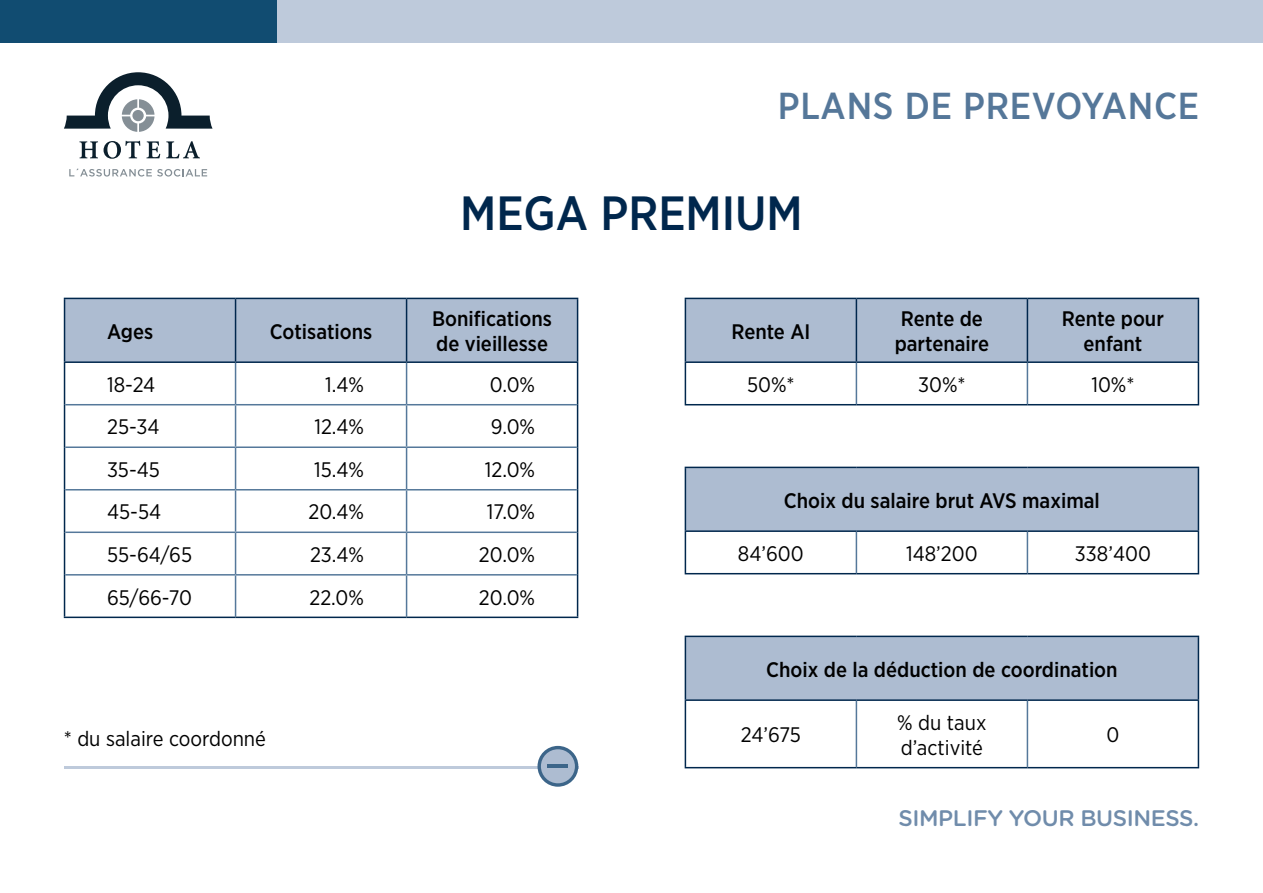
<style>
.page{position:relative;width:1263px;height:893px;background:#fff}
.page>*{position:absolute;margin:0;border:0;box-sizing:border-box;transform-origin:0 0}
.t1{font:500 48px "Gotham Narrow";color:#00274d}
.t2{font:500 37.5px "Gotham Narrow";letter-spacing:.02em;color:#579}
.t3{font:500 22.5px "Gotham Rounded";letter-spacing:-.02em;color:#708cab}
.t4{font:21px/25.2px "Gotham Narrow";color:#000}
.t5{font:500 21px/25.2px "Gotham Narrow";color:#000}
</style>
<div class="page">
<div style="left:276px;top:0;width:987px;height:43px;background:#becadb"></div>
<div style="left:0;top:0;width:276px;height:43px;background:#114c71"></div>
<hr style="left:64px;top:766px;width:514px;height:2px;background:#becadb">
<svg style="left:537px;top:746px;width:41px;height:41px"></svg>
<div style="left:541px;top:749px;width:34px;height:34px;background:#adbcd1;border-radius:50%"></div>
<hr style="left:548px;top:764px;width:20px;height:4px;background:#3c6589">
<div style="left:65px;top:299px;width:512px;height:62px;background:#adbcd1"></div>
<hr style="left:64px;top:298px;width:172px;height:1px;background:#00274d">
<hr style="left:64px;top:299px;width:1px;height:62px;background:#00274d">
<hr style="left:236px;top:298px;width:171px;height:1px;background:#00274d">
<hr style="left:235px;top:299px;width:1px;height:62px;background:#00274d">
<hr style="left:407px;top:298px;width:171px;height:1px;background:#00274d">
<hr style="left:406px;top:299px;width:1px;height:62px;background:#00274d">
<hr style="left:577px;top:299px;width:1px;height:62px;background:#00274d">
<hr style="left:64px;top:361px;width:172px;height:2px;background:#00274d">
<hr style="left:64px;top:363px;width:1px;height:42px;background:#00274d">
<hr style="left:236px;top:361px;width:171px;height:2px;background:#00274d">
<hr style="left:407px;top:361px;width:171px;height:2px;background:#00274d">
<hr style="left:577px;top:363px;width:1px;height:42px;background:#00274d">
<hr style="left:64px;top:405px;width:1px;height:42px;background:#00274d">
<hr style="left:577px;top:405px;width:1px;height:42px;background:#00274d">
<hr style="left:64px;top:447px;width:1px;height:43px;background:#00274d">
<hr style="left:577px;top:447px;width:1px;height:43px;background:#00274d">
<hr style="left:64px;top:490px;width:1px;height:42px;background:#00274d">
<hr style="left:577px;top:490px;width:1px;height:42px;background:#00274d">
<hr style="left:64px;top:532px;width:1px;height:43px;background:#00274d">
<hr style="left:577px;top:532px;width:1px;height:43px;background:#00274d">
<hr style="left:64px;top:575px;width:1px;height:42px;background:#00274d">
<hr style="left:577px;top:575px;width:1px;height:42px;background:#00274d">
<hr style="left:235px;top:363px;width:1px;height:41px;background:#55789a">
<hr style="left:406px;top:363px;width:1px;height:41px;background:#55789a">
<hr style="left:65px;top:404px;width:171px;height:1px;background:#55789a">
<hr style="left:236px;top:404px;width:171px;height:1px;background:#55789a">
<hr style="left:235px;top:405px;width:1px;height:41px;background:#55789a">
<hr style="left:407px;top:404px;width:170px;height:1px;background:#55789a">
<hr style="left:406px;top:405px;width:1px;height:41px;background:#55789a">
<hr style="left:65px;top:446px;width:171px;height:2px;background:#55789a">
<hr style="left:236px;top:446px;width:171px;height:2px;background:#55789a">
<hr style="left:235px;top:448px;width:1px;height:41px;background:#55789a">
<hr style="left:407px;top:446px;width:170px;height:2px;background:#55789a">
<hr style="left:406px;top:448px;width:1px;height:41px;background:#55789a">
<hr style="left:65px;top:489px;width:171px;height:1px;background:#55789a">
<hr style="left:236px;top:489px;width:171px;height:1px;background:#55789a">
<hr style="left:235px;top:490px;width:1px;height:41px;background:#55789a">
<hr style="left:407px;top:489px;width:170px;height:1px;background:#55789a">
<hr style="left:406px;top:490px;width:1px;height:41px;background:#55789a">
<hr style="left:65px;top:531px;width:171px;height:2px;background:#55789a">
<hr style="left:236px;top:531px;width:171px;height:2px;background:#55789a">
<hr style="left:235px;top:533px;width:1px;height:41px;background:#55789a">
<hr style="left:407px;top:531px;width:170px;height:2px;background:#55789a">
<hr style="left:406px;top:533px;width:1px;height:41px;background:#55789a">
<hr style="left:65px;top:574px;width:171px;height:2px;background:#55789a">
<hr style="left:236px;top:574px;width:171px;height:2px;background:#55789a">
<hr style="left:235px;top:576px;width:1px;height:41px;background:#55789a">
<hr style="left:407px;top:574px;width:170px;height:2px;background:#55789a">
<hr style="left:406px;top:576px;width:1px;height:41px;background:#55789a">
<hr style="left:64px;top:617px;width:172px;height:1px;background:#00274d">
<hr style="left:236px;top:617px;width:171px;height:1px;background:#00274d">
<hr style="left:407px;top:617px;width:171px;height:1px;background:#00274d">
<div style="left:686px;top:299px;width:512px;height:62px;background:#adbcd1"></div>
<hr style="left:685px;top:298px;width:171px;height:1px;background:#00274d">
<hr style="left:685px;top:299px;width:1px;height:62px;background:#00274d">
<hr style="left:856px;top:298px;width:171px;height:1px;background:#00274d">
<hr style="left:856px;top:299px;width:1px;height:62px;background:#00274d">
<hr style="left:1027px;top:298px;width:172px;height:1px;background:#00274d">
<hr style="left:1027px;top:299px;width:1px;height:62px;background:#00274d">
<hr style="left:1198px;top:299px;width:1px;height:62px;background:#00274d">
<hr style="left:685px;top:361px;width:171px;height:2px;background:#00274d">
<hr style="left:685px;top:363px;width:1px;height:41px;background:#00274d">
<hr style="left:856px;top:361px;width:171px;height:2px;background:#00274d">
<hr style="left:1027px;top:361px;width:172px;height:2px;background:#00274d">
<hr style="left:1198px;top:363px;width:1px;height:41px;background:#00274d">
<hr style="left:685px;top:404px;width:171px;height:1px;background:#00274d">
<hr style="left:856px;top:404px;width:171px;height:1px;background:#00274d">
<hr style="left:1027px;top:404px;width:172px;height:1px;background:#00274d">
<hr style="left:856px;top:363px;width:1px;height:41px;background:#55789a">
<hr style="left:1027px;top:363px;width:1px;height:41px;background:#55789a">
<div style="left:685px;top:467px;width:513px;height:64px;background:#adbcd1"></div>
<hr style="left:685px;top:467px;width:171px;height:1px;background:#00274d">
<hr style="left:685px;top:468px;width:1px;height:62px;background:#00274d">
<hr style="left:856px;top:467px;width:171px;height:1px;background:#00274d">
<hr style="left:1027px;top:467px;width:172px;height:1px;background:#00274d">
<hr style="left:1198px;top:468px;width:1px;height:62px;background:#00274d">
<hr style="left:685px;top:530px;width:171px;height:2px;background:#00274d">
<hr style="left:685px;top:532px;width:1px;height:41px;background:#00274d">
<hr style="left:856px;top:530px;width:171px;height:2px;background:#00274d">
<hr style="left:1027px;top:530px;width:172px;height:2px;background:#00274d">
<hr style="left:1198px;top:532px;width:1px;height:41px;background:#00274d">
<hr style="left:685px;top:573px;width:171px;height:1px;background:#00274d">
<hr style="left:856px;top:573px;width:171px;height:1px;background:#00274d">
<hr style="left:1027px;top:573px;width:172px;height:1px;background:#00274d">
<hr style="left:856px;top:532px;width:1px;height:41px;background:#55789a">
<hr style="left:1027px;top:532px;width:1px;height:41px;background:#55789a">
<div style="left:685px;top:636px;width:513px;height:64px;background:#adbcd1"></div>
<hr style="left:685px;top:636px;width:171px;height:1px;background:#00274d">
<hr style="left:685px;top:637px;width:1px;height:62px;background:#00274d">
<hr style="left:856px;top:636px;width:171px;height:1px;background:#00274d">
<hr style="left:1027px;top:636px;width:172px;height:1px;background:#00274d">
<hr style="left:1198px;top:637px;width:1px;height:62px;background:#00274d">
<hr style="left:685px;top:699px;width:171px;height:2px;background:#00274d">
<hr style="left:685px;top:701px;width:1px;height:66px;background:#00274d">
<hr style="left:856px;top:699px;width:171px;height:2px;background:#00274d">
<hr style="left:1027px;top:699px;width:172px;height:2px;background:#00274d">
<hr style="left:1198px;top:701px;width:1px;height:66px;background:#00274d">
<hr style="left:685px;top:767px;width:171px;height:1px;background:#00274d">
<hr style="left:856px;top:767px;width:171px;height:1px;background:#00274d">
<hr style="left:1027px;top:767px;width:172px;height:1px;background:#00274d">
<hr style="left:856px;top:701px;width:1px;height:66px;background:#55789a">
<hr style="left:1027px;top:701px;width:1px;height:66px;background:#55789a">
<svg style="left:79px;top:141px;width:19px;height:17px"></svg>
<svg style="left:104px;top:141px;width:36px;height:18px"></svg>
<svg style="left:146px;top:141px;width:14px;height:17px"></svg>
<svg style="left:166px;top:141px;width:34px;height:17px"></svg>
<svg style="left:64px;top:72px;width:149px;height:60px"></svg>
<div style="left:132px;top:110px;width:12px;height:11px;background:#858f96;border-radius:50%"></div>
<svg style="left:69px;top:168px;width:138px;height:9px"></svg>
<h2 class="t2" style="left:778px;top:82px;width:423px">PLANS DE PREVOYANCE</h2>
<p class="t5" style="left:107px;top:318px;width:48px">Ages</p>
<p class="t5" style="left:270px;top:318px;width:104px">Cotisations</p>
<h1 class="t1" style="left:460px;top:182px;width:344px">MEGA PREMIUM</h1>
<p class="t5" style="left:432px;top:306px;width:121px">Bonifications de vieillesse</p>
<p class="t5" style="left:731px;top:318px;width:80px">Rente AI</p>
<p class="t5" style="left:895px;top:306px;width:96px">Rente de partenaire</p>
<p class="t5" style="left:1062px;top:306px;width:103px;text-align:center">Rente pour enfant</p>
<p class="t4" style="left:107px;top:371px;width:50px">18-24</p>
<p class="t4" style="left:325px;top:371px;width:40px">1.4%</p>
<p class="t4" style="left:490px;top:371px;width:47px">0.0%</p>
<p class="t4" style="left:107px;top:414px;width:54px">25-34</p>
<p class="t4" style="left:314px;top:414px;width:51px">12.4%</p>
<p class="t4" style="left:491px;top:414px;width:46px">9.0%</p>
<p class="t4" style="left:107px;top:456px;width:54px">35-45</p>
<p class="t4" style="left:314px;top:456px;width:51px">15.4%</p>
<p class="t4" style="left:485px;top:456px;width:52px">12.0%</p>
<p class="t4" style="left:107px;top:499px;width:56px">45-54</p>
<p class="t4" style="left:308px;top:499px;width:57px">20.4%</p>
<p class="t4" style="left:487px;top:499px;width:50px">17.0%</p>
<p class="t4" style="left:107px;top:542px;width:87px">55-64/65</p>
<p class="t4" style="left:310px;top:542px;width:55px">23.4%</p>
<p class="t4" style="left:479px;top:542px;width:58px">20.0%</p>
<p class="t4" style="left:107px;top:584px;width:87px">65/66-70</p>
<p class="t4" style="left:309px;top:584px;width:56px">22.0%</p>
<p class="t4" style="left:479px;top:584px;width:58px">20.0%</p>
<p class="t4" style="left:64px;top:725px;width:204px">* du salaire coordonné</p>
<p class="t4" style="left:747px;top:371px;width:49px">50%*</p>
<p class="t4" style="left:918px;top:371px;width:49px">30%*</p>
<p class="t4" style="left:1091px;top:371px;width:45px">10%*</p>
<p class="t5" style="left:784px;top:487px;width:318px">Choix du salaire brut AVS maximal</p>
<p class="t4" style="left:738px;top:540px;width:67px">84’600</p>
<p class="t4" style="left:906px;top:540px;width:73px">148’200</p>
<p class="t4" style="left:1075px;top:540px;width:77px">338’400</p>
<p class="t5" style="left:766px;top:656px;width:353px">Choix de la déduction de coordination</p>
<p class="t4" style="left:741px;top:722px;width:61px">24’675</p>
<p class="t4" style="left:897px;top:709px;width:91px">% du taux d’activité</p>
<p class="t4" style="left:1106px;top:722px;width:14px">0</p>
<p class="t3" style="left:898px;top:802px;width:302px">SIMPLIFY YOUR BUSINESS.</p>
</div>
